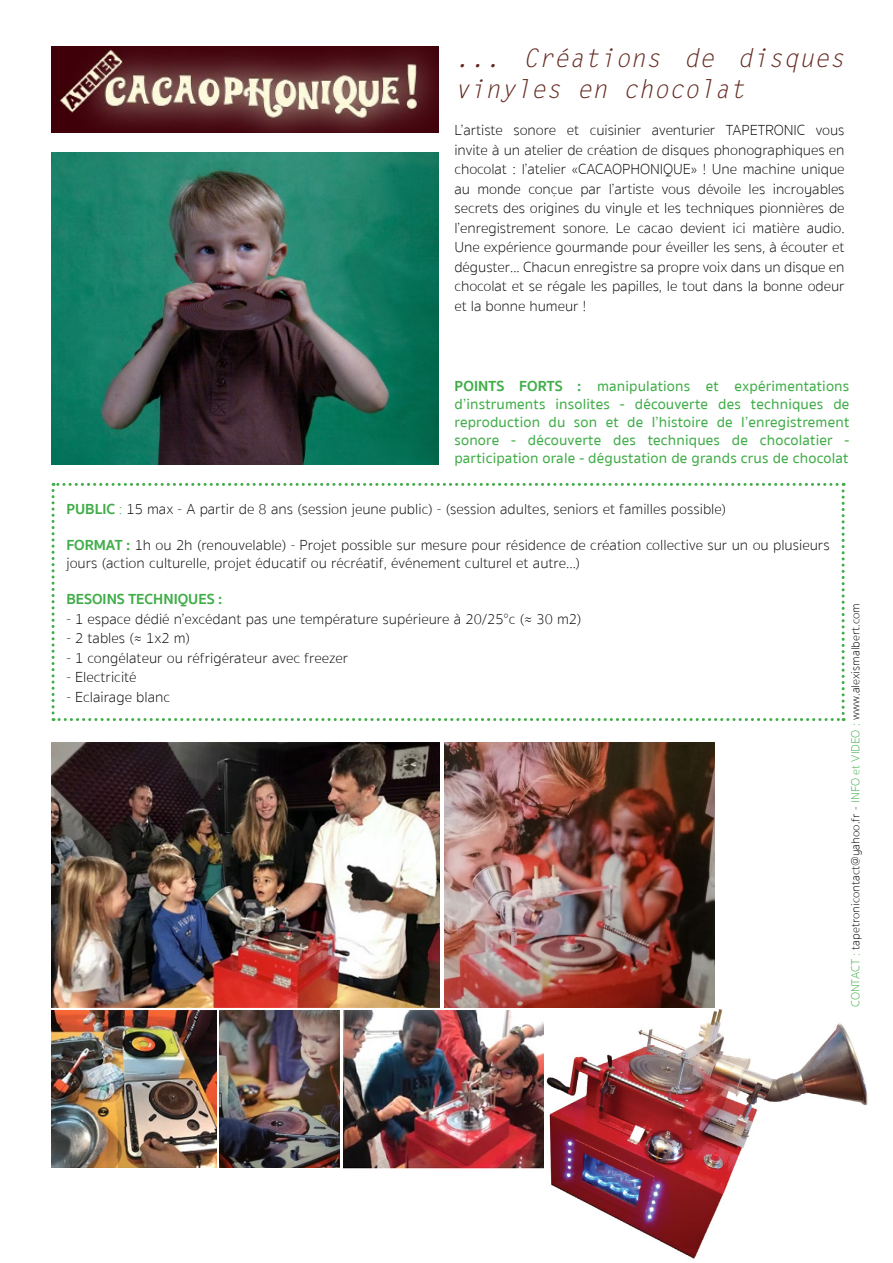
<style>
.page{position:relative;width:893px;height:1263px;background:#fff}
.page>*{position:absolute;margin:0;border:0;box-sizing:border-box;transform-origin:0 0}
.t1{font:italic 25.5px/30.6px "Letter Gothic Std";color:#642a21}
.t2{font:100 15px/19.5px "Sukhumvit Set";color:#000;text-align:justify}
.t3{font:500 15px/18px "Sukhumvit Set";letter-spacing:.01em;color:#41ad49;text-align:justify}
.t4{font:700 15px "Sukhumvit Set";color:#41ad49}
.t5{font:100 12px "Sukhumvit Set";color:#000}
.s1{font-weight:700}
.s2{font-weight:700;color:#41ad49}
.s3{color:#41ad49}
</style>
<div class="page">
<img style="left:52px;top:742px;width:662px;height:266px">
<svg style="left:52px;top:483px;width:793px;height:238px"></svg>
<img style="left:52px;top:46px;width:386px;height:86px">
<img style="left:52px;top:153px;width:386px;height:312px">
<img style="left:541px;top:1009px;width:328px;height:250px">
<img style="left:52px;top:1011px;width:164px;height:156px">
<img style="left:343px;top:1011px;width:200px;height:157px">
<hr style="left:441px;top:737px;width:3px;height:272px;background:#fff">
<img style="left:220px;top:1011px;width:119px;height:156px">
<h1 class="t1" style="left:454px;top:44px;width:392px">... Créations de disques vinyles en chocolat</h1>
<p class="t2" style="left:454px;top:121px;width:392px">L’artiste sonore et cuisinier aventurier TAPETRONIC vous invite à un atelier de création de disques phonographiques en chocolat : l’atelier «CACAOPHONIQUE» ! Une machine unique au monde conçue par l’artiste vous dévoile les incroyables secrets des origines du vinyle et les techniques pionnières de l’enregistrement sonore. Le cacao devient ici matière audio.<br>Une expérience gourmande pour éveiller les sens, à écouter et déguster... Chacun enregistre sa propre voix dans un disque en chocolat et se régale les papilles, le tout dans la bonne odeur et la bonne humeur !</p>
<p class="t3" style="left:454px;top:377px;width:396px"><span class="s1">POINTS FORTS :</span> manipulations et expérimentations d’instruments insolites - découverte des techniques de reproduction du son et de l’histoire de l’enregistrement sonore - découverte des techniques de chocolatier - participation orale - dégustation de grands crus de chocolat</p>
<p class="t2" style="left:66px;top:500px;width:661px"><span class="s2">PUBLIC</span> <span class="s3">:</span> 15 max - A partir de 8 ans (session jeune public) - (session adultes, seniors et familles possible)</p>
<p class="t2" style="left:66px;top:537px;width:765px;line-height:18px"><span class="s2">FORMAT :</span> 1h ou 2h (renouvelable) - Projet possible sur mesure pour résidence de création collective sur un ou plusieurs jours (action culturelle, projet éducatif ou récréatif, événement culturel et autre...)</p>
<p class="t4" style="left:66px;top:588px;width:158px">BESOINS TECHNIQUES :</p>
<p class="t2" style="left:66px;top:609px;width:516px">- 1 espace dédié n’excédant pas une température supérieure à 20/25°c (≈ 30 m2)</p>
<p class="t2" style="left:66px;top:629px;width:125px">- 2 tables (≈ 1x2 m)</p>
<p class="t2" style="left:66px;top:648px;width:283px">- 1 congélateur ou réfrigérateur avec freezer</p>
<p class="t2" style="left:66px;top:668px;width:72px">- Electricité</p>
<p class="t2" style="left:66px;top:687px;width:105px">- Eclairage blanc</p>
<p class="t5" style="left:847px;top:1007px;width:405px;rotate:-90deg"><span class="s3">CONTACT :</span> tapetronicontact@yahoo.fr - <span class="s3">INFO et VIDEO :</span> www.alexismalbert.com</p>
</div>
